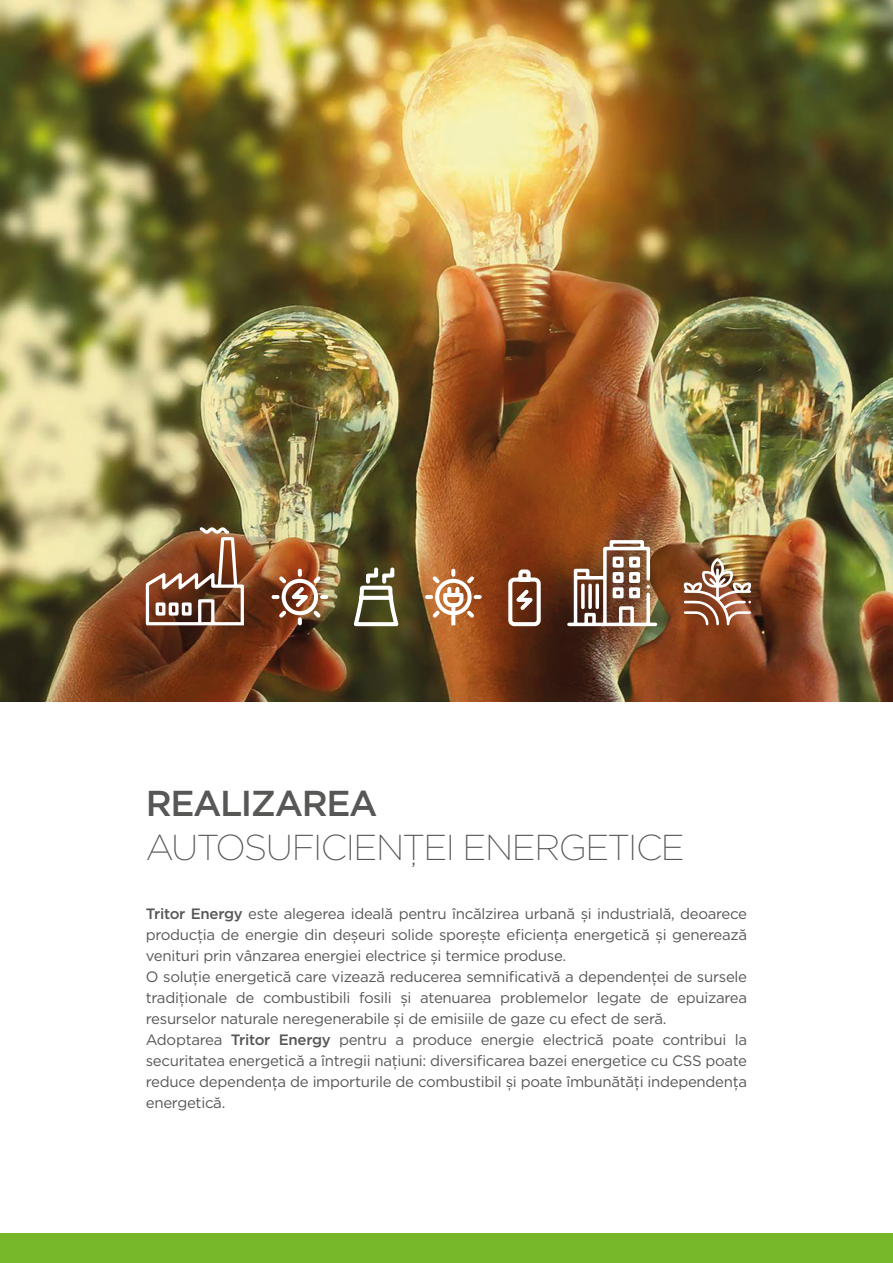
<style>
.page{position:relative;width:893px;height:1263px;background:#fff}
.page>*{position:absolute;margin:0;border:0;box-sizing:border-box;transform-origin:0 0}
.t1{font:200 36px "Gotham";letter-spacing:-.04em;color:#575756}
.t2{font:500 36px "Gotham";letter-spacing:-.04em;color:#575756}
.t3{font:15px/21px "Gotham";letter-spacing:-.02em;color:#575756}
.s1{font-weight:500}
</style>
<div class="page">
<div style="left:0;top:1233px;width:893px;height:30px;background:#76b82a"></div>
<img style="left:0;top:0;width:893px;height:701px">
<svg style="left:423px;top:567px;width:61px;height:54px"></svg>
<svg style="left:451px;top:605px;width:4px;height:20px"></svg>
<img style="left:269px;top:567px;width:61px;height:60px">
<img style="left:351px;top:0;width:50px;height:629px">
<svg style="left:506px;top:567px;width:37px;height:61px"></svg>
<img style="left:146px;top:526px;width:98px;height:99px">
<img style="left:567px;top:540px;width:90px;height:86px">
<img style="left:683px;top:558px;width:68px;height:68px">
<h1 class="t2" style="left:146px;top:780px;width:233px">REALIZAREA</h1>
<h1 class="t1" style="left:146px;top:824px;width:541px">AUTOSUFICIENŢEI ENERGETICE</h1>
<p class="t3" style="left:146px;top:902px;width:603px"><span class="s1">Tritor Energy</span> este alegerea ideală pentru încălzirea urbană și industrială, deoarece producţia de energie din deșeuri solide sporește eficienţa energetică și generează venituri prin vânzarea energiei electrice și termice produse.<br>O soluţie energetică care vizează reducerea semnificativă a dependenţei de sursele tradiţionale de combustibili fosili și atenuarea problemelor legate de epuizarea resurselor naturale neregenerabile și de emisiile de gaze cu efect de seră.<br>Adoptarea <span class="s1">Tritor Energy</span> pentru a produce energie electrică poate contribui la securitatea energetică a întregii naţiuni: diversificarea bazei energetice cu CSS poate reduce dependenţa de importurile de combustibil și poate îmbunătăţi independenţa energetică.</p>
</div>
